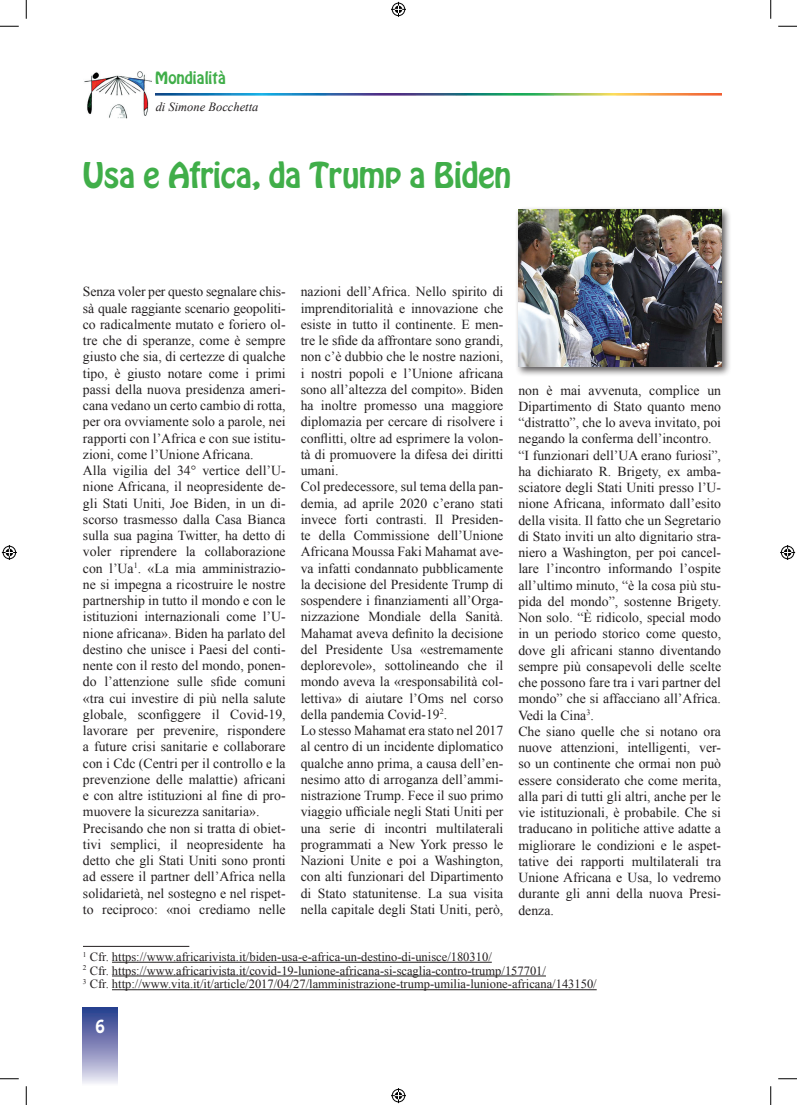
<style>
.page{position:relative;width:797px;height:1105px;background:#fff}
.page>*{position:absolute;margin:0;border:0;box-sizing:border-box;transform-origin:0 0}
.t1{font:31.25px "Hobo Std";letter-spacing:-.015em;color:#40ae49}
.t2{font:16.25px "Hobo Std";color:#fff}
.t3{font:15px "Hobo Std";color:#40ae49}
.t4{font:13.75px/16.2px "Times New Roman";color:#231f20}
.t5{font:12.5px/13.8px "Times New Roman";color:#231f20}
.t6{font:italic 12.5px "Times New Roman";color:#231f20}
</style>
<div class="page">
<div style="left:83px;top:1008px;width:34px;height:78px;background:linear-gradient(to bottom,#233488,#eee8f3)"></div>
<img style="left:155px;top:94px;width:566px;height:1px">
<img style="left:84px;top:71px;width:67px;height:48px">
<hr style="left:83px;top:946px;width:106px;height:1px;background:#231f20">
<hr style="left:112px;top:962px;width:380px;height:1px;background:#231f20">
<hr style="left:112px;top:976px;width:434px;height:1px;background:#231f20">
<hr style="left:112px;top:989px;width:484px;height:1px;background:#231f20">
<div style="left:515px;top:206px;width:216px;height:171px;background:#231f20;opacity:.75"></div>
<img style="left:518px;top:210px;width:203px;height:157px">
<svg style="left:0;top:25px;width:19px;height:2px"></svg>
<svg style="left:778px;top:25px;width:19px;height:2px"></svg>
<svg style="left:0;top:1078px;width:19px;height:1px"></svg>
<svg style="left:778px;top:1078px;width:19px;height:1px"></svg>
<svg style="left:25px;top:0;width:2px;height:19px"></svg>
<svg style="left:25px;top:1086px;width:2px;height:19px"></svg>
<svg style="left:770px;top:0;width:1px;height:19px"></svg>
<svg style="left:770px;top:1086px;width:1px;height:19px"></svg>
<svg style="left:391px;top:2px;width:15px;height:15px"></svg>
<svg style="left:391px;top:1088px;width:15px;height:15px"></svg>
<svg style="left:2px;top:545px;width:15px;height:15px"></svg>
<svg style="left:780px;top:545px;width:15px;height:15px"></svg>
<p class="t3" style="left:155px;top:68px;width:72px">Mondialità</p>
<p class="t6" style="left:156px;top:98px;width:104px">di Simone Bocchetta</p>
<h1 class="t1" style="left:83px;top:154px;width:430px">Usa e Africa, da Trump a Biden</h1>
<p class="t4" style="left:83px;top:283px;width:204px">Senza voler per questo segnalare chis&shy;sà quale raggiante scenario geopoliti&shy;co radicalmente mutato e foriero ol&shy;tre che di speranze, come è sempre giusto che sia, di certezze di qualche tipo, è giusto notare come i primi passi della nuova presidenza ameri&shy;cana vedano un certo cambio di rotta, per ora ovviamente solo a parole, nei rapporti con l’Africa e con sue istitu&shy;zioni, come l’Unione Africana.<br>Alla vigilia del 34° vertice dell’U&shy;nione Africana, il neopresidente de&shy;gli Stati Uniti, Joe Biden, in un di&shy;scorso trasmesso dalla Casa Bianca sulla sua pagina Twitter, ha detto di voler riprendere la collaborazione con l’Ua<sup>1</sup>. «La mia amministrazio&shy;ne si impegna a ricostruire le nostre partnership in tutto il mondo e con le istituzioni internazionali come l’U&shy;nione africana». Biden ha parlato del destino che unisce i Paesi del conti&shy;nente con il resto del mondo, ponen&shy;do l’attenzione sulle sfide comuni «tra cui investire di più nella salute globale, sconfiggere il Covid-19, lavorare per prevenire, rispondere a future crisi sanitarie e collaborare con i Cdc (Centri per il controllo e la prevenzione delle malattie) africani e con altre istituzioni al fine di pro&shy;muovere la sicurezza sanitaria».<br>Precisando che non si tratta di obiet&shy;tivi semplici, il neopresidente ha detto che gli Stati Uniti sono pronti ad essere il partner dell’Africa nella solidarietà, nel sostegno e nel rispet&shy;to reciproco: «noi crediamo nelle</p>
<p class="t4" style="left:301px;top:283px;width:204px">nazioni dell’Africa. Nello spirito di imprenditorialità e innovazione che esiste in tutto il continente. E men&shy;tre le sfide da affrontare sono grandi, non c’è dubbio che le nostre nazioni, i nostri popoli e l’Unione africana sono all’altezza del compito». Biden ha inoltre promesso una maggiore diplomazia per cercare di risolvere i conflitti, oltre ad esprimere la volon&shy;tà di promuovere la difesa dei diritti umani.<br>Col predecessore, sul tema della pan&shy;demia, ad aprile 2020 c’erano stati invece forti contrasti. Il Presiden&shy;te della Commissione dell’Unione Africana Moussa Faki Mahamat ave&shy;va infatti condannato pubblicamente la decisione del Presidente Trump di sospendere i finanziamenti all’Orga&shy;nizzazione Mondiale della Sanità.<br>Mahamat aveva definito la decisione del Presidente Usa «estremamente deplorevole», sottolineando che il mondo aveva la «responsabilità col&shy;lettiva» di aiutare l’Oms nel corso della pandemia Covid-19<sup>2</sup>.<br>Lo stesso Mahamat era stato nel 2017 al centro di un incidente diplomatico qualche anno prima, a causa dell’en&shy;nesimo atto di arroganza dell’ammi&shy;nistrazione Trump. Fece il suo primo viaggio ufficiale negli Stati Uniti per una serie di incontri multilaterali programmati a New York presso le Nazioni Unite e poi a Washington, con alti funzionari del Dipartimento di Stato statunitense. La sua visita nella capitale degli Stati Uniti, però,</p>
<p class="t4" style="left:518px;top:382px;width:204px">non è mai avvenuta, complice un Dipartimento di Stato quanto meno “distratto”, che lo aveva invitato, poi negando la conferma dell’incontro. “I funzionari dell’UA erano furiosi”, ha dichiarato R. Brigety, ex amba&shy;sciatore degli Stati Uniti presso l’U&shy;nione Africana, informato dall’esito della visita. Il fatto che un Segretario di Stato inviti un alto dignitario stra&shy;niero a Washington, per poi cancel&shy;lare l’incontro informando l’ospite all’ultimo minuto, “è la cosa più stu&shy;pida del mondo”, sostenne Brigety.<br>Non solo. “È ridicolo, special modo in un periodo storico come questo, dove gli africani stanno diventando sempre più consapevoli delle scelte che possono fare tra i vari partner del mondo” che si affacciano all’Africa.<br>Vedi la Cina<sup>3</sup>.<br>Che siano quelle che si notano ora nuove attenzioni, intelligenti, ver&shy;so un continente che ormai non può essere considerato che come merita, alla pari di tutti gli altri, anche per le vie istituzionali, è probabile. Che si traducano in politiche attive adatte a migliorare le condizioni e le aspet&shy;tative dei rapporti multilaterali tra Unione Africana e Usa, lo vedremo durante gli anni della nuova Presi&shy;denza.</p>
<p class="t5" style="left:83px;top:950px;width:515px"><sup>1</sup> Cfr. https://www.africarivista.it/biden-usa-e-africa-un-destino-di-unisce/180310/<br><sup>2</sup> Cfr. https://www.africarivista.it/covid-19-lunione-africana-si-scaglia-contro-trump/157701/<br><sup>3</sup> Cfr. http://www.vita.it/it/article/2017/04/27/lamministrazione-trump-umilia-lunione-africana/143150/</p>
<p class="t2" style="left:95px;top:1015px;width:11px">6</p>
</div>
